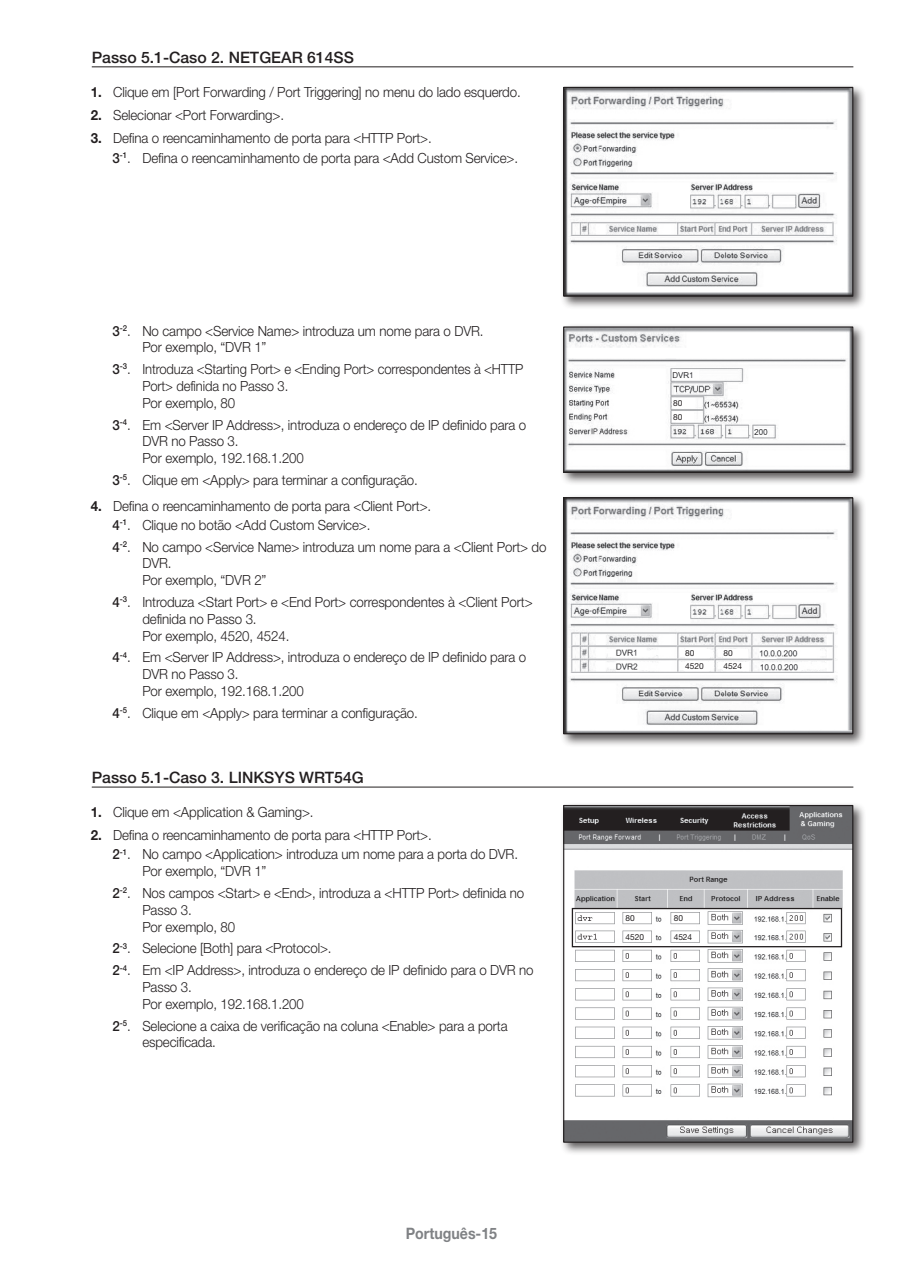
<style>
.page{position:relative;width:903px;height:1275px;background:#fff}
.page>*{position:absolute;margin:0;border:0;box-sizing:border-box;transform-origin:0 0}
.t1{font:500 15.75px "Helvetica Neue cp";color:#231f20}
.t2{font:700 15.75px "Helvetica Neue cp";color:#808285;scale:.9 1}
.t3{font:300 14px/16.8px "Helvetica Neue cp";letter-spacing:-.01em;color:#231f20;scale:.95 1}
.t4{font:8.4px/13.1px "Helvetica Neue cp";color:#231f20}
.s1{font-weight:700}
.s2{font-weight:500}
</style>
<div class="page">
<hr style="left:92px;top:66px;width:761px;height:1px;background:#231f20">
<hr style="left:92px;top:787px;width:761px;height:1px;background:#231f20">
<div style="left:560px;top:84px;width:306px;height:226px;background:#231f20;opacity:.75"></div>
<img style="left:565px;top:89px;width:286px;height:206px">
<div style="left:563px;top:87px;width:290px;height:210px;border:1px solid #231f20"></div>
<div style="left:560px;top:323px;width:306px;height:163px;background:#231f20;opacity:.75"></div>
<img style="left:565px;top:328px;width:286px;height:143px">
<div style="left:563px;top:326px;width:290px;height:147px;border:1px solid #231f20"></div>
<div style="left:672px;top:399px;width:22px;height:9px;background:#fff"></div>
<div style="left:672px;top:412px;width:22px;height:10px;background:#fff"></div>
<div style="left:560px;top:494px;width:306px;height:254px;background:#231f20;opacity:.75"></div>
<img style="left:565px;top:499px;width:286px;height:233px">
<div style="left:563px;top:497px;width:290px;height:237px;border:1px solid #231f20"></div>
<div style="left:685px;top:649px;width:24px;height:9px;background:#fff"></div>
<div style="left:685px;top:662px;width:25px;height:9px;background:#fff"></div>
<div style="left:723px;top:649px;width:25px;height:9px;background:#fff"></div>
<div style="left:723px;top:662px;width:25px;height:9px;background:#fff"></div>
<div style="left:560px;top:802px;width:306px;height:354px;background:#231f20;opacity:.75"></div>
<img style="left:565px;top:807px;width:286px;height:334px">
<div style="left:563px;top:805px;width:290px;height:338px;border:1px solid #231f20"></div>
<div style="left:572px;top:908px;width:270px;height:39px;border:1px solid #231f20"></div>
<div style="left:673px;top:914px;width:25px;height:8px;background:#fff"></div>
<div style="left:673px;top:932px;width:25px;height:9px;background:#fff"></div>
<div style="left:625px;top:914px;width:25px;height:8px;background:#fff"></div>
<div style="left:625px;top:932px;width:25px;height:9px;background:#fff"></div>
<p class="t1" style="left:92px;top:48px;width:264px">Passo 5.1-Caso 2. NETGEAR 614SS</p>
<p class="t3" style="left:91px;top:83px;width:454px"><span class="s1">1.</span> Clique em [Port Forwarding / Port Triggering] no menu do lado esquerdo.</p>
<p class="t3" style="left:91px;top:107px;width:205px"><span class="s1">2.</span> Selecionar &lt;Port Forwarding&gt;.</p>
<p class="t3" style="left:113px;top:129px;width:428px;line-height:19.2px;text-indent:-22px"><span class="s1">3.</span> Defina o reencaminhamento de porta para &lt;HTTP Port&gt;.<br><span class="s2">3</span><sup>-1</sup>. Defina o reencaminhamento de porta para &lt;Add Custom Service&gt;.</p>
<p class="t3" style="left:142px;top:322px;width:361px;text-indent:-30px"><span class="s2">3</span><sup>-2</sup>. No campo &lt;Service Name&gt; introduza um nome para o DVR.<br>Por exemplo, “DVR 1”</p>
<p class="t3" style="left:142px;top:361px;width:403px;text-indent:-30px"><span class="s2">3</span><sup>-3</sup>. Introduza &lt;Starting Port&gt; e &lt;Ending Port&gt; correspondentes à &lt;HTTP<br>Port&gt; definida no Passo 3.<br>Por exemplo, 80</p>
<p class="t3" style="left:142px;top:416px;width:406px;text-indent:-30px"><span class="s2">3</span><sup>-4</sup>. Em &lt;Server IP Address&gt;, introduza o endereço de IP definido para o<br>DVR no Passo 3.<br>Por exemplo, 192.168.1.200</p>
<p class="t3" style="left:113px;top:472px;width:323px"><span class="s2">3</span><sup>-5</sup>. Clique em &lt;Apply&gt; para terminar a configuração.</p>
<p class="t3" style="left:113px;top:496px;width:337px;line-height:19.2px;text-indent:-22px"><span class="s1">4.</span> Defina o reencaminhamento de porta para &lt;Client Port&gt;.<br><span class="s2">4</span><sup>-1</sup>. Clique no botão &lt;Add Custom Service&gt;.</p>
<p class="t3" style="left:142px;top:538px;width:427px;text-indent:-30px"><span class="s2">4</span><sup>-2</sup>. No campo &lt;Service Name&gt; introduza um nome para a &lt;Client Port&gt; do<br>DVR.<br>Por exemplo, “DVR 2”</p>
<p class="t3" style="left:142px;top:594px;width:412px;text-indent:-30px"><span class="s2">4</span><sup>-3</sup>. Introduza &lt;Start Port&gt; e &lt;End Port&gt; correspondentes à &lt;Client Port&gt; definida no Passo 3.<br>Por exemplo, 4520, 4524.</p>
<p class="t3" style="left:142px;top:649px;width:406px;text-indent:-30px"><span class="s2">4</span><sup>-4</sup>. Em &lt;Server IP Address&gt;, introduza o endereço de IP definido para o<br>DVR no Passo 3.<br>Por exemplo, 192.168.1.200</p>
<p class="t3" style="left:113px;top:704px;width:323px"><span class="s2">4</span><sup>-5</sup>. Clique em &lt;Apply&gt; para terminar a configuração.</p>
<p class="t1" style="left:92px;top:769px;width:273px">Passo 5.1-Caso 3. LINKSYS WRT54G</p>
<p class="t3" style="left:91px;top:804px;width:236px"><span class="s1">1.</span> Clique em &lt;Application &amp; Gaming&gt;.</p>
<p class="t3" style="left:113px;top:826px;width:428px;line-height:19.2px;text-indent:-22px"><span class="s1">2.</span> Defina o reencaminhamento de porta para &lt;HTTP Port&gt;.<br><span class="s2">2</span><sup>-1</sup>. No campo &lt;Application&gt; introduza um nome para a porta do DVR.</p>
<p class="t3" style="left:113px;top:861px;width:435px;line-height:21.7px;text-indent:30px">Por exemplo, “DVR 1”<br><span class="s2">2</span><sup>-2</sup>. Nos campos &lt;Start&gt; e &lt;End&gt;, introduza a &lt;HTTP Port&gt; definida no</p>
<p class="t3" style="left:142px;top:902px;width:99px">Passo 3.<br>Por exemplo, 80</p>
<p class="t3" style="left:113px;top:938px;width:445px;line-height:21.7px"><span class="s2">2</span><sup>-3</sup>. Selecione [Both] para &lt;Protocol&gt;.<br><span class="s2">2</span><sup>-4</sup>. Em &lt;IP Address&gt;, introduza o endereço de IP definido para o DVR no</p>
<p class="t3" style="left:142px;top:979px;width:172px">Passo 3.<br>Por exemplo, 192.168.1.200</p>
<p class="t3" style="left:142px;top:1017px;width:386px;text-indent:-30px"><span class="s2">2</span><sup>-5</sup>. Selecione a caixa de verificação na coluna &lt;Enable&gt; para a porta especificada.</p>
<p class="t2" style="left:406px;top:1225px;width:103px">Português-15</p>
<p class="t4" style="left:673px;top:396px;width:11px;line-height:13.8px">80<br>80</p>
<p class="t4" style="left:685px;top:647px;width:20px">80<br>4520</p>
<p class="t4" style="left:723px;top:647px;width:20px">80<br>4524</p>
<p class="t4" style="left:626px;top:909px;width:20px;line-height:18.6px">80<br>4520</p>
<p class="t4" style="left:674px;top:909px;width:20px;line-height:18.6px">80<br>4524</p>
</div>
